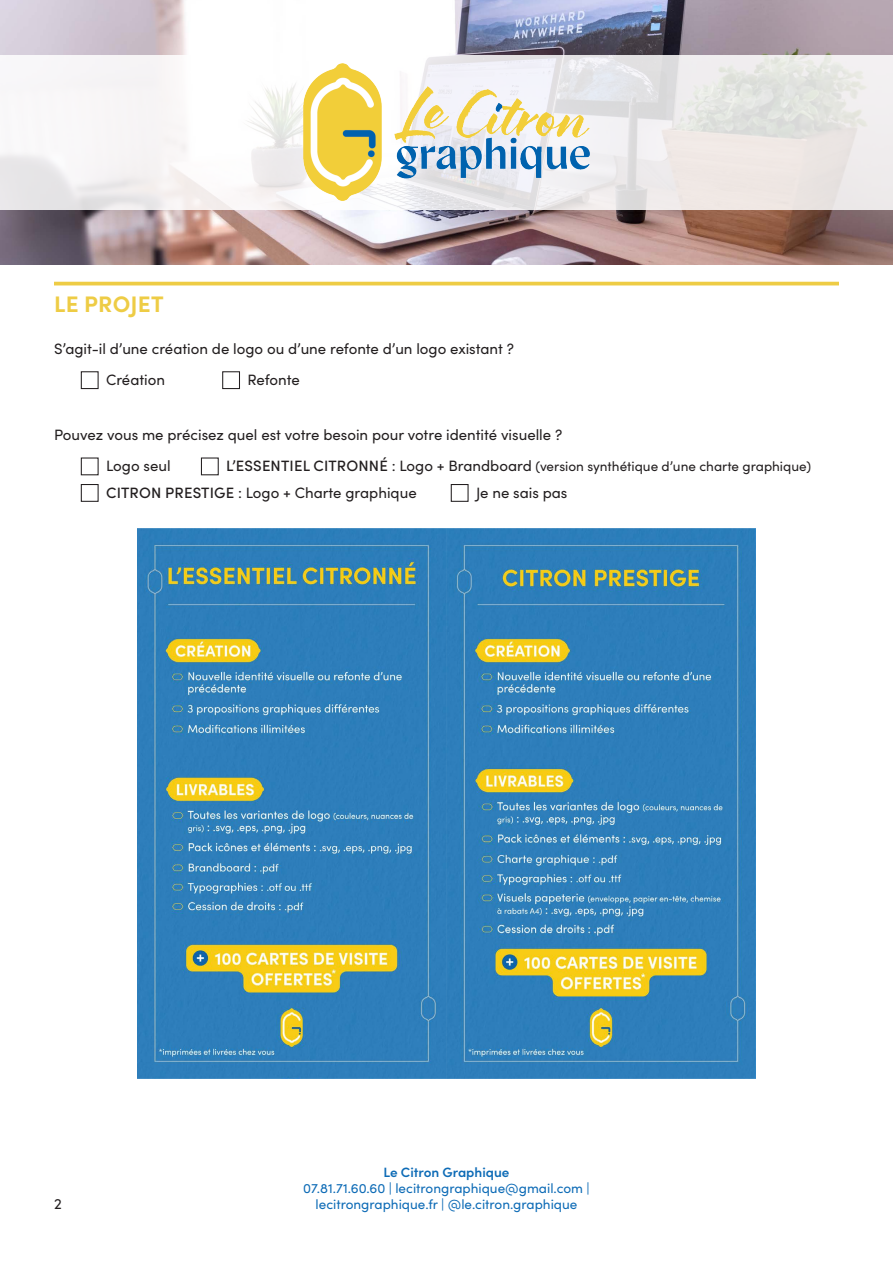
<style>
.page{position:relative;width:893px;height:1263px;background:#fff}
.page>*{position:absolute;margin:0;border:0;box-sizing:border-box;transform-origin:0 0}
.t1{font:700 22.5px "Sofia Pro";letter-spacing:.01em;color:#eecc45}
.t2{font:15px "Sofia Pro";color:#231f20}
.t3{font:13.5px/16.2px "Sofia Pro";color:#0d6bb6;text-align:center}
.t4{font:13.5px "Sofia Pro";color:#231f20}
.t5{font:600 13.5px "Sofia Pro";color:#0d6bb6}
.s1{font-weight:500;font-size:15px}
.s2{font-size:15px}
.s3{font-weight:500}
</style>
<div class="page">
<img style="left:0;top:0;width:893px;height:264px">
<svg style="left:0;top:55px;width:893px;height:154px"></svg>
<img style="left:304px;top:64px;width:289px;height:136px">
<hr style="left:54px;top:282px;width:785px;height:3px;background:#eecc45">
<div style="left:81px;top:371px;width:18px;height:18px;border:1px solid #231f20"></div>
<div style="left:81px;top:484px;width:18px;height:18px;border:1px solid #231f20"></div>
<div style="left:222px;top:371px;width:18px;height:18px;border:1px solid #231f20"></div>
<div style="left:201px;top:457px;width:18px;height:18px;border:1px solid #231f20"></div>
<div style="left:451px;top:484px;width:18px;height:18px;border:1px solid #231f20"></div>
<img style="left:137px;top:529px;width:618px;height:549px">
<p class="t1" style="left:54px;top:287px;width:111px">LE PROJET</p>
<p class="t2" style="left:54px;top:338px;width:461px">S’agit-il d’une création de logo ou d’une refonte d’un logo existant ?</p>
<p class="t2" style="left:106px;top:369px;width:61px">Création</p>
<p class="t2" style="left:247px;top:369px;width:54px">Refonte</p>
<p class="t2" style="left:54px;top:424px;width:510px">Pouvez vous me précisez quel est votre besoin pour votre identité visuelle ?</p>
<p class="t4" style="left:226px;top:457px;width:586px"><span class="s1">L’ESSENTIEL CITRONNÉ</span> <span class="s2">: Logo + Brandboard</span> (version synthétique d’une charte graphique)</p>
<p class="t2" style="left:476px;top:482px;width:93px">Je ne sais pas</p>
<p class="t2" style="left:106px;top:455px;width:66px">Logo seul</p>
<p class="t2" style="left:106px;top:482px;width:312px"><span class="s3">CITRON PRESTIGE</span> : Logo + Charte graphique</p>
<p class="t2" style="left:54px;top:1193px;width:9px">2</p>
<p class="t5" style="left:383px;top:1162px;width:128px">Le Citron Graphique</p>
<p class="t3" style="left:303px;top:1179px;width:288px">07.81.71.60.60 | lecitrongraphique@gmail.com | lecitrongraphique.fr | @le.citron.graphique</p>
</div>
